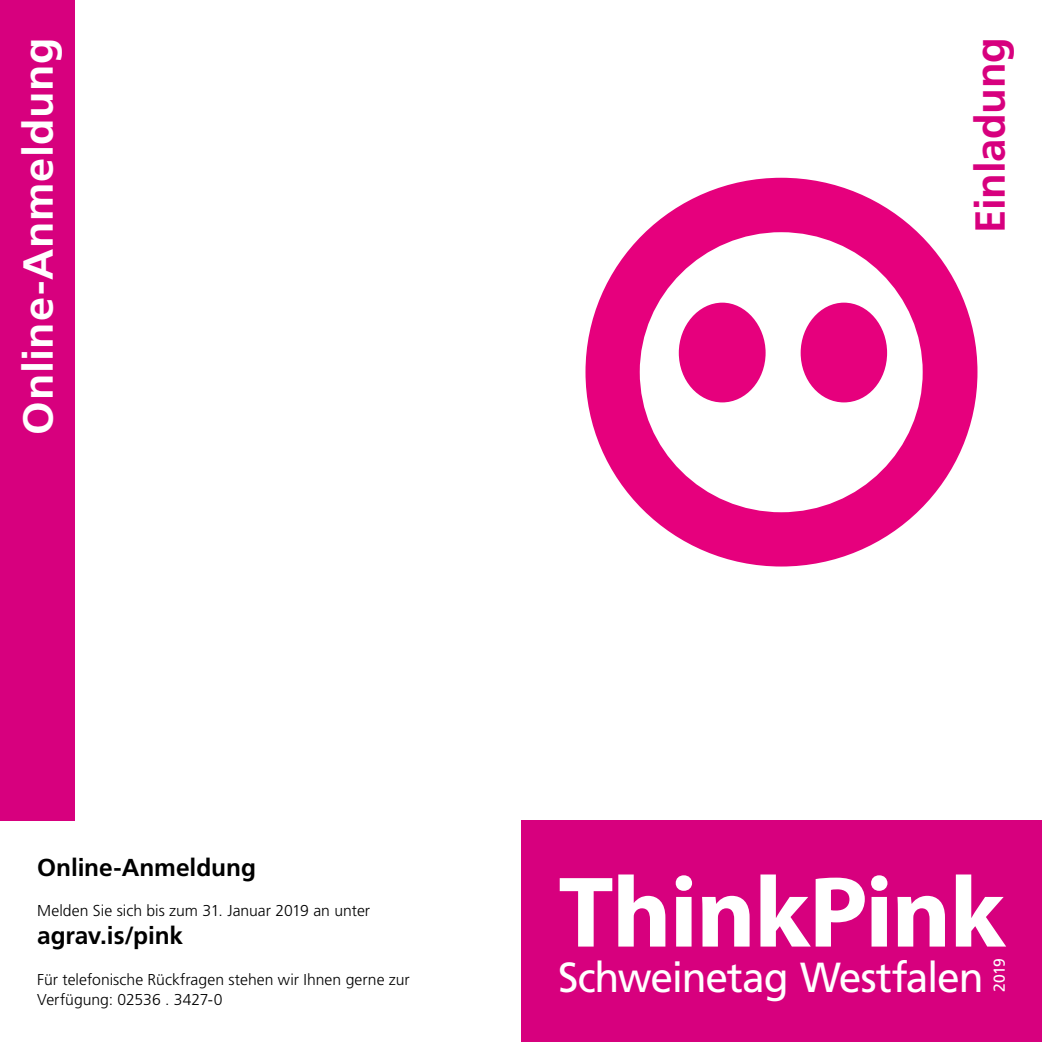
<style>
.page{position:relative;width:1042px;height:1042px;background:#fff}
.page>*{position:absolute;margin:0;border:0;box-sizing:border-box;transform-origin:0 0}
.t1{font:700 101.5px "Myriad Pro";letter-spacing:-.015em;color:#fff}
.t2{font:42px "Frutiger LT";letter-spacing:-.03em;color:#fff}
.t3{font:700 42px "Frutiger LT";letter-spacing:.015em;color:#fff}
.t4{font:700 42px "Frutiger LT";letter-spacing:-.01em;color:#d7007e}
.t5{font:700 24.5px "Frutiger LT";letter-spacing:-.005em;color:#000}
.t6{font:300 15.75px/20.1px "Frutiger LT";color:#000}
.t7{font:15.75px "Frutiger LT";color:#fff}
</style>
<div class="page">
<div style="left:521px;top:820px;width:521px;height:222px;background:#d7007e"></div>
<svg style="left:585px;top:178px;width:392px;height:388px"></svg>
<div style="left:800px;top:303px;width:87px;height:99px;background:#e6007d;border-radius:50%"></div>
<div style="left:679px;top:303px;width:86px;height:99px;background:#e6007d;border-radius:50%"></div>
<div style="left:0;top:0;width:74px;height:820px;background:#d7007e"></div>
<h2 class="t3" style="left:14px;top:434px;width:399px;rotate:-90deg">Online-Anmeldung</h2>
<h2 class="t4" style="left:965px;top:233px;width:197px;rotate:-90deg">Einladung</h2>
<h3 class="t5" style="left:37px;top:853px;width:220px">Online-Anmeldung</h3>
<p class="t6" style="left:37px;top:901px;width:334px">Melden Sie sich bis zum 31. Januar 2019 an unter</p>
<h3 class="t5" style="left:37px;top:921px;width:147px">agrav.is/pink</h3>
<p class="t6" style="left:37px;top:969px;width:374px">Für telefonische Rückfragen stehen wir Ihnen gerne zur<br>Verfügung: 02536 . 3427-0</p>
<h1 class="t1" style="left:558px;top:846px;width:448px">ThinkPink</h1>
<h2 class="t2" style="left:558px;top:953px;width:427px">Schweinetag Westfalen</h2>
<p class="t7" style="left:990px;top:992px;width:36px;rotate:-90deg">2019</p>
</div>
